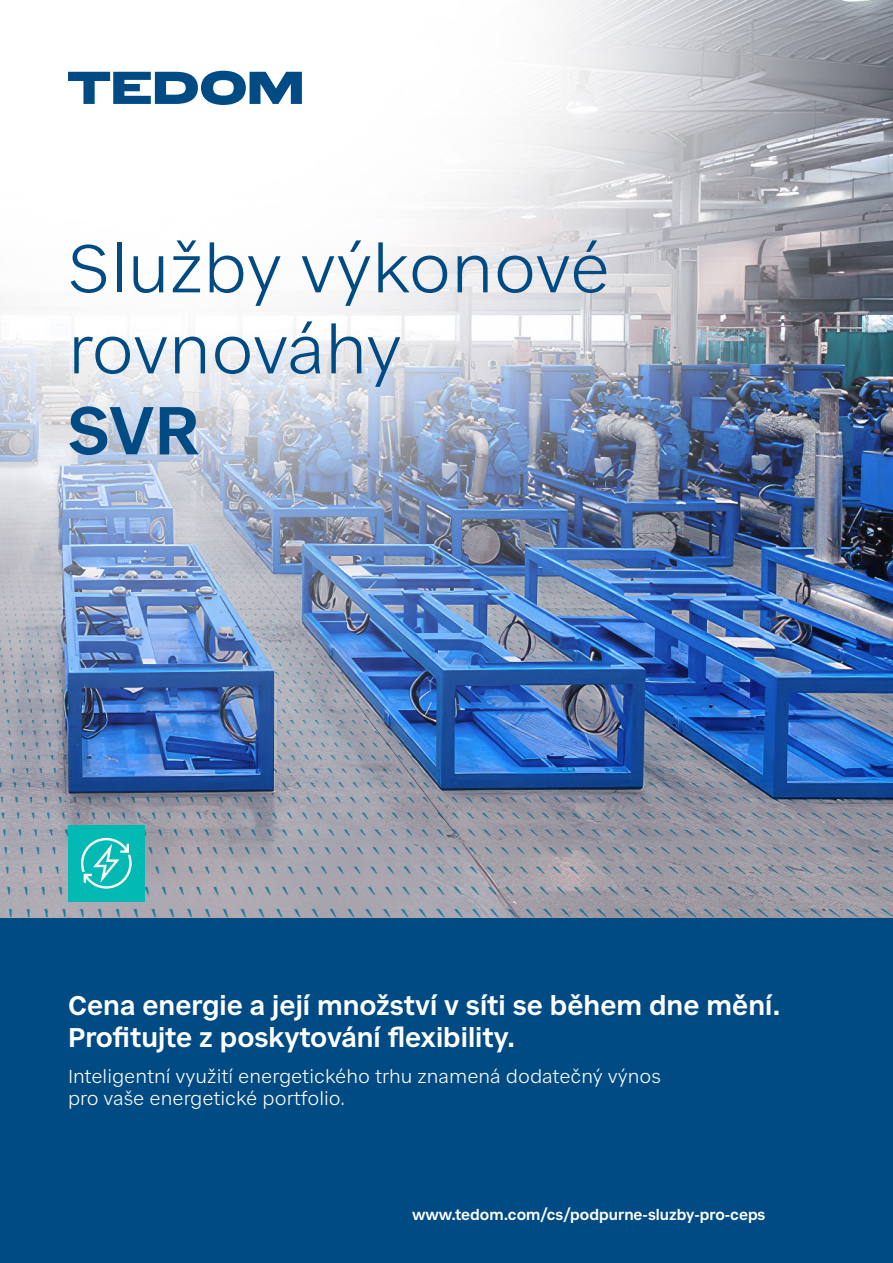
<style>
.page{position:relative;width:893px;height:1263px;background:#fff}
.page>*{position:absolute;margin:0;border:0;box-sizing:border-box;transform-origin:0 0}
.HEADLINE{font:300 67.5px/81px "Civil Premium";color:#004b84}
.Subheadline{font:600 27px/32.4px "Civil Premium";color:#fff}
.Podnadpis_light{font:300 18.75px/22.5px "Civil Premium";color:#fff}
.kontakt{font:600 15px "Civil Premium";color:#fff}
.s1{font-weight:600}
</style>
<div class="page">
<img style="left:0;top:0;width:893px;height:918px">
<div style="left:0;top:918px;width:893px;height:345px;background:#004b84"></div>
<div style="left:68px;top:825px;width:77px;height:76px;background:#03b9b4"></div>
<svg style="left:80px;top:837px;width:52px;height:52px"></svg>
<svg style="left:68px;top:71px;width:234px;height:34px"></svg>
<p class="HEADLINE" style="left:68px;top:221px;width:544px">Služby výkonové rovnováhy<br><span class="s1">SVR</span></p>
<p class="Subheadline" style="left:68px;top:987px;width:714px">Cena energie a její množství v síti se během dne mění.<br>Profitujte z poskytování flexibility.</p>
<p class="Podnadpis_light" style="left:68px;top:1063px;width:594px">Inteligentní využití energetického trhu znamená dodatečný výnos pro vaše energetické portfolio.</p>
<p class="kontakt" style="left:412px;top:1204px;width:355px">www.tedom.com/cs/podpurne-sluzby-pro-ceps</p>
</div>
